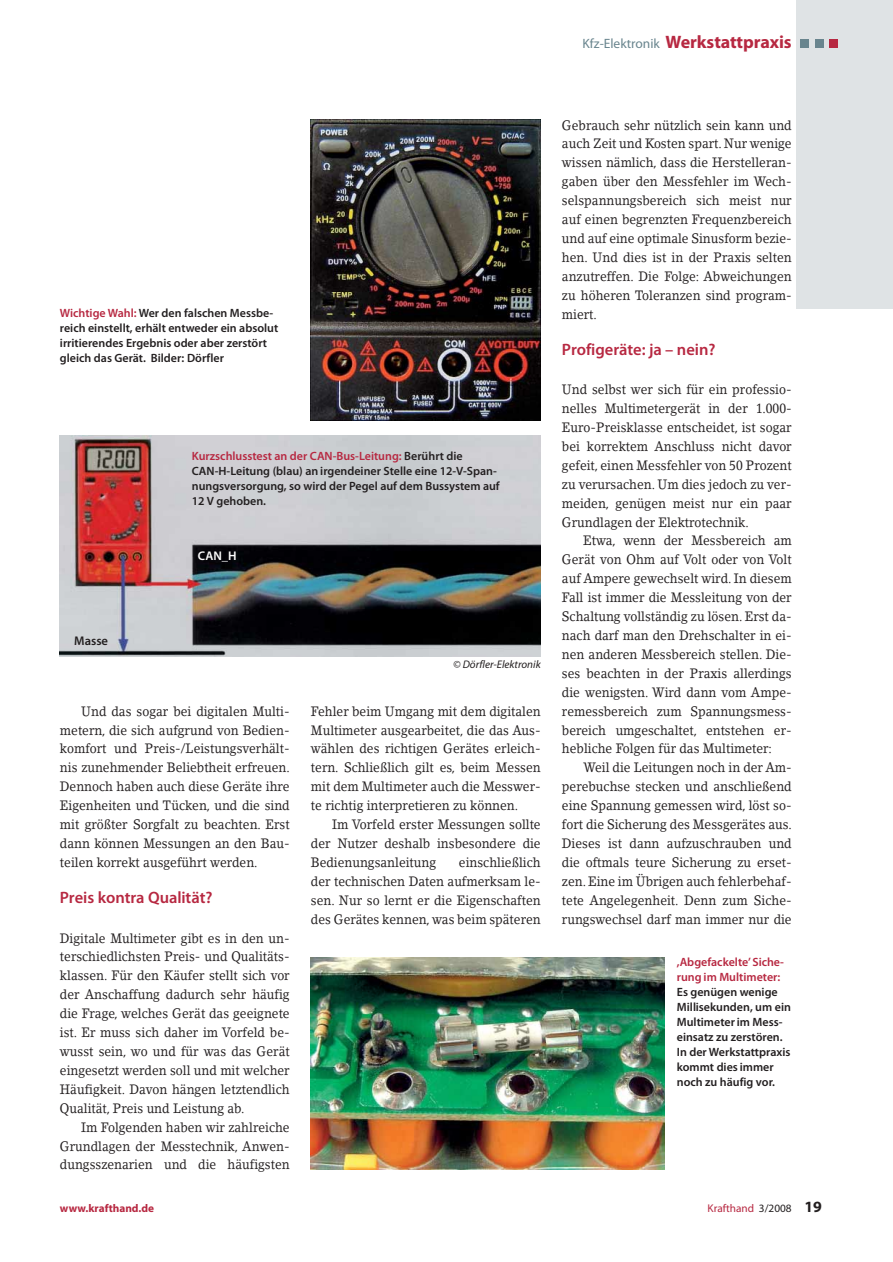
<style>
.page{position:relative;width:893px;height:1262px;background:#fff}
.page>*{position:absolute;margin:0;border:0;box-sizing:border-box;transform-origin:0 0}
.t1{font:700 18px "Myriad Pro";letter-spacing:-.005em;color:#b72841}
.t2{font:600 16.5px "Myriad Pro";color:#b72841}
.t3{font:13.5px/18.9px "Lino Letter";color:#231f20;text-align:justify;scale:.9 1}
.t4{font:600 12.6px "Myriad Pro";color:#231f20}
.t5{font:600 12.6px "Myriad Pro";color:#fff}
.t6{font:600 12px/15px "Myriad Pro";color:#231f20}
.t7{font:600 12px/15px "Myriad Pro";color:#b72841}
.t8{font:11.25px "Myriad Pro";color:#b72841}
.t9{font:700 11.25px "Myriad Pro";color:#b72841}
.t10{font:italic 10.95px "Myriad Pro";color:#231f20}
.s1{font-weight:400;font-size:13.5px;color:#69858e}
.s2{color:#b72841}
.s3{color:#231f20}
.s4{font-weight:700;font-size:15.75px;color:#231f20}
</style>
<div class="page">
<div style="left:796px;top:0;width:96px;height:308px;background:#dfe3e5"></div>
<div style="left:829px;top:39px;width:9px;height:9px;background:#b72841"></div>
<div style="left:814px;top:39px;width:9px;height:9px;background:#69858e"></div>
<div style="left:800px;top:39px;width:9px;height:9px;background:#69858e"></div>
<img style="left:311px;top:957px;width:353px;height:212px">
<img style="left:311px;top:119px;width:229px;height:302px">
<img style="left:60px;top:436px;width:480px;height:220px">
<h1 class="t1" style="left:582px;top:35px;width:210px"><span class="s1">Kfz-Elektronik</span> Werkstattpraxis</h1>
<p class="t6" style="left:60px;top:307px;width:220px"><span class="s2">Wichtige Wahl:</span> Wer den falschen Messbe&shy;reich einstellt, erhält entweder ein absolut irritierendes Ergebnis oder aber zerstört gleich das Gerät. Bilder: Dörfler</p>
<p class="t6" style="left:192px;top:449px;width:309px"><span class="s2">Kurzschlusstest an der CAN-Bus-Leitung:</span> Berührt die CAN-H-Leitung (blau) an irgendeiner Stelle eine 12-V-Span&shy;nungsversorgung, so wird der Pegel auf dem Bussystem auf 12 V gehoben.</p>
<p class="t5" style="left:198px;top:550px;width:40px">CAN_H</p>
<p class="t4" style="left:74px;top:636px;width:35px">Masse</p>
<p class="t3" style="left:60px;top:702px;width:257px;text-indent:21px">Und das sogar bei digitalen Multi&shy;metern, die sich aufgrund von Bedien&shy;komfort und Preis-/Leistungsverhält&shy;nis zunehmender Beliebtheit erfreuen.<br>Dennoch haben auch diese Geräte ihre Eigenheiten und Tücken, und die sind mit größter Sorgfalt zu beachten. Erst dann können Messungen an den Bau&shy;teilen korrekt ausgeführt werden.</p>
<p class="t2" style="left:60px;top:891px;width:154px">Preis kontra Qualität?</p>
<p class="t3" style="left:60px;top:929px;width:257px">Digitale Multimeter gibt es in den un&shy;terschiedlichsten Preis- und Qualitäts&shy;klassen. Für den Käufer stellt sich vor der Anschaffung dadurch sehr häufig die Frage, welches Gerät das geeignete ist. Er muss sich daher im Vorfeld be&shy;wusst sein, wo und für was das Gerät eingesetzt werden soll und mit welcher Häufigkeit. Davon hängen letztendlich Qualität, Preis und Leistung ab.</p>
<p class="t3" style="left:60px;top:1118px;width:257px;text-indent:21px">Im Folgenden haben wir zahlreiche Grundlagen der Messtechnik, Anwen&shy;dungsszenarien und die häufigsten</p>
<p class="t10" style="left:453px;top:659px;width:89px">© Dörfler-Elektronik</p>
<p class="t3" style="left:311px;top:702px;width:257px">Fehler beim Umgang mit dem digitalen Multimeter ausgearbeitet, die das Aus&shy;wählen des richtigen Gerätes erleich&shy;tern. Schließlich gilt es, beim Messen mit dem Multimeter auch die Messwer&shy;te richtig interpretieren zu können.</p>
<p class="t3" style="left:311px;top:816px;width:257px;text-indent:21px">Im Vorfeld erster Messungen sollte der Nutzer deshalb insbesondere die Bedienungsanleitung</p>
<p class="t3" style="left:311px;top:854px;width:257px;text-indent:148px">einschließlich der technischen Daten aufmerksam le&shy;sen. Nur so lernt er die Eigenschaften des Gerätes kennen, was beim späteren</p>
<p class="t3" style="left:562px;top:116px;width:257px">Gebrauch sehr nützlich sein kann und auch Zeit und Kosten spart. Nur wenige wissen nämlich, dass die Herstelleran&shy;gaben über den Messfehler im Wech&shy;selspannungsbereich sich meist nur auf einen begrenzten Frequenzbereich und auf eine optimale Sinusform bezie&shy;hen. Und dies ist in der Praxis selten anzutreffen. Die Folge: Abweichungen zu höheren Toleranzen sind program&shy;miert.</p>
<p class="t2" style="left:562px;top:343px;width:155px">Profigeräte: ja – nein?</p>
<p class="t3" style="left:562px;top:381px;width:257px">Und selbst wer sich für ein professio&shy;nelles Multimetergerät in der 1.000- Euro-Preisklasse entscheidet, ist sogar bei korrektem Anschluss nicht davor gefeit, einen Messfehler von 50 Prozent zu verursachen. Um dies jedoch zu ver&shy;meiden, genügen meist nur ein paar Grundlagen der Elektrotechnik.</p>
<p class="t3" style="left:562px;top:532px;width:257px;text-indent:21px">Etwa, wenn der Messbereich am Gerät von Ohm auf Volt oder von Volt auf Ampere gewechselt wird. In diesem Fall ist immer die Messleitung von der Schaltung vollständig zu lösen. Erst da&shy;nach darf man den Drehschalter in ei&shy;nen anderen Messbereich stellen. Die&shy;ses beachten in der Praxis allerdings die wenigsten. Wird dann vom Ampe&shy;remessbereich zum Spannungsmess&shy;bereich umgeschaltet, entstehen er&shy;hebliche Folgen für das Multimeter:</p>
<p class="t3" style="left:562px;top:759px;width:257px;text-indent:21px">Weil die Leitungen noch in der Am&shy;perebuchse stecken und anschließend eine Spannung gemessen wird, löst so&shy;fort die Sicherung des Messgerätes aus.<br>Dieses ist dann aufzuschrauben und die oftmals teure Sicherung zu erset&shy;zen. Eine im Übrigen auch fehlerbehaf&shy;tete Angelegenheit. Denn zum Siche&shy;rungswechsel darf man immer nur die</p>
<p class="t7" style="left:676px;top:955px;width:109px">,Abgefackelte’ Siche&shy;rung im Multimeter:</p>
<p class="t6" style="left:676px;top:985px;width:116px">Es genügen wenige<br>Millisekunden, um ein<br>Multimeter im Mess&shy;einsatz zu zerstören.<br>In der Werkstattpraxis kommt dies immer noch zu häufig vor.</p>
<p class="t9" style="left:60px;top:1204px;width:96px">www.krafthand.de</p>
<p class="t8" style="left:707px;top:1204px;width:116px">Krafthand <span class="s3">3/2008</span> <span class="s4">19</span></p>
</div>
